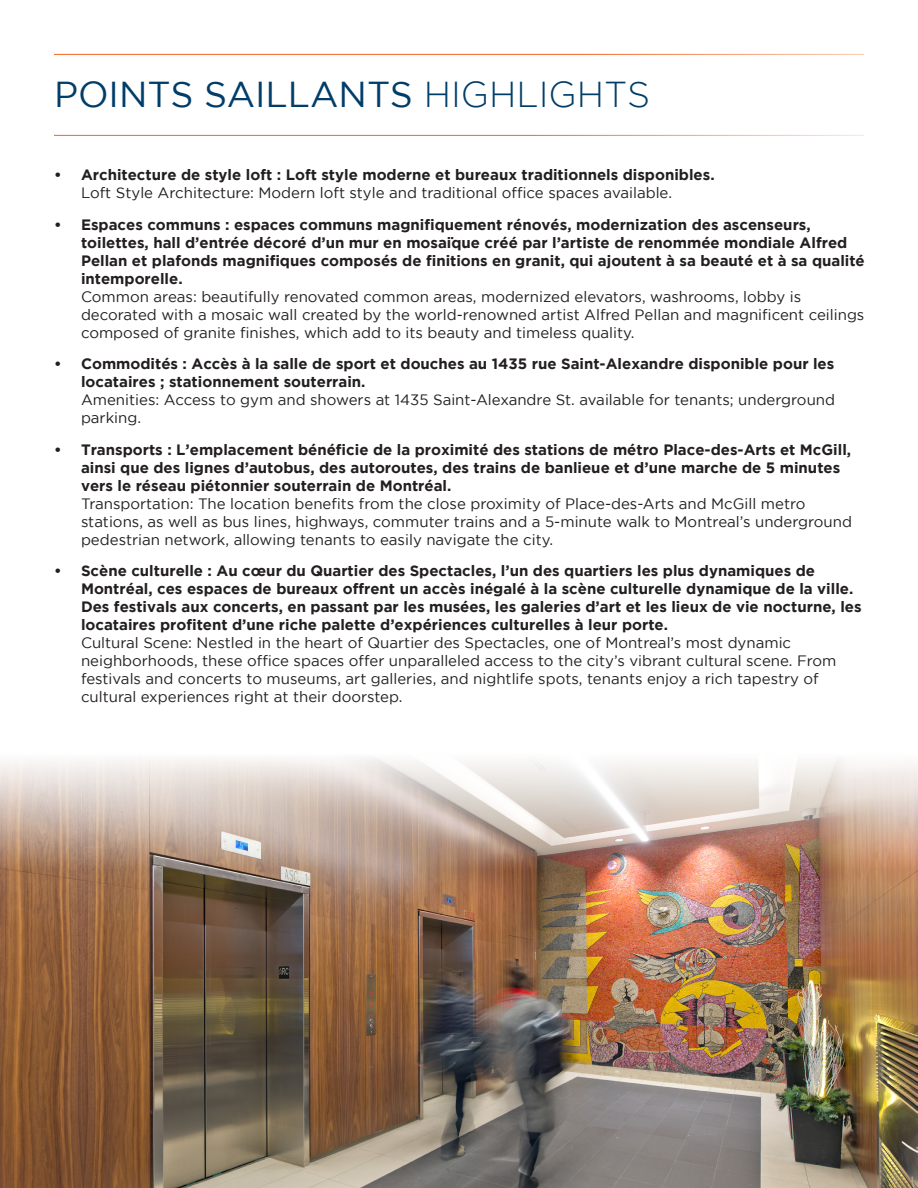
<style>
.page{position:relative;width:918px;height:1188px;background:#fff}
.page>*{position:absolute;margin:0;border:0;box-sizing:border-box;transform-origin:0 0}
.t1{font:36px "Gotham";color:#003d69}
.t2{font:700 15px/18px "Gotham";color:#231f20}
.t3{font:15px/18px "Gotham";color:#231f20}
.s1{font-weight:300}
</style>
<div class="page">
<img style="left:0;top:916px;width:918px;height:272px">
<hr style="left:54px;top:54px;width:810px;height:1px;background:#f26624">
<hr style="left:54px;top:135px;width:810px;height:1px;background:#f26624">
<img style="left:0;top:758px;width:918px;height:158px">
<p class="t1" style="left:54px;top:75px;width:598px">POINTS SAILLANTS <span class="s1">HIGHLIGHTS</span></p>
<p class="t2" style="left:54px;top:166px;width:662px">• Architecture de style loft : Loft style moderne et bureaux traditionnels disponibles.</p>
<p class="t3" style="left:81px;top:184px;width:593px">Loft Style Architecture: Modern loft style and traditional office spaces available.</p>
<p class="t2" style="left:81px;top:215px;width:785px;text-indent:-27px">• Espaces communs : espaces communs magnifiquement rénovés, modernization des ascenseurs, toilettes, hall d’entrée décoré d’un mur en mosaïque créé par l’artiste de renommée mondiale Alfred Pellan et plafonds magnifiques composés de finitions en granit, qui ajoutent à sa beauté et à sa qualité intemporelle.</p>
<p class="t3" style="left:81px;top:287px;width:785px">Common areas: beautifully renovated common areas, modernized elevators, washrooms, lobby is decorated with a mosaic wall created by the world-renowned artist Alfred Pellan and magnificent ceilings composed of granite finishes, which add to its beauty and timeless quality.</p>
<p class="t2" style="left:81px;top:355px;width:755px;text-indent:-27px">• Commodités : Accès à la salle de sport et douches au 1435 rue Saint-Alexandre disponible pour les locataires ; stationnement souterrain.</p>
<p class="t3" style="left:81px;top:391px;width:756px">Amenities: Access to gym and showers at 1435 Saint-Alexandre St. available for tenants; underground parking.</p>
<p class="t2" style="left:81px;top:440px;width:772px;text-indent:-27px">• Transports : L’emplacement bénéficie de la proximité des stations de métro Place-des-Arts et McGill, ainsi que des lignes d’autobus, des autoroutes, des trains de banlieue et d’une marche de 5 minutes vers le réseau piétonnier souterrain de Montréal.</p>
<p class="t3" style="left:81px;top:494px;width:773px">Transportation: The location benefits from the close proximity of Place-des-Arts and McGill metro stations, as well as bus lines, highways, commuter trains and a 5-minute walk to Montreal’s underground pedestrian network, allowing tenants to easily navigate the city.</p>
<p class="t2" style="left:81px;top:562px;width:782px;text-indent:-27px">• Scène culturelle : Au cœur du Quartier des Spectacles, l’un des quartiers les plus dynamiques de Montréal, ces espaces de bureaux offrent un accès inégalé à la scène culturelle dynamique de la ville.<br>Des festivals aux concerts, en passant par les musées, les galeries d’art et les lieux de vie nocturne, les locataires profitent d’une riche palette d’expériences culturelles à leur porte.</p>
<p class="t3" style="left:81px;top:634px;width:757px">Cultural Scene: Nestled in the heart of Quartier des Spectacles, one of Montreal’s most dynamic neighborhoods, these office spaces offer unparalleled access to the city’s vibrant cultural scene. From festivals and concerts to museums, art galleries, and nightlife spots, tenants enjoy a rich tapestry of cultural experiences right at their doorstep.</p>
</div>
